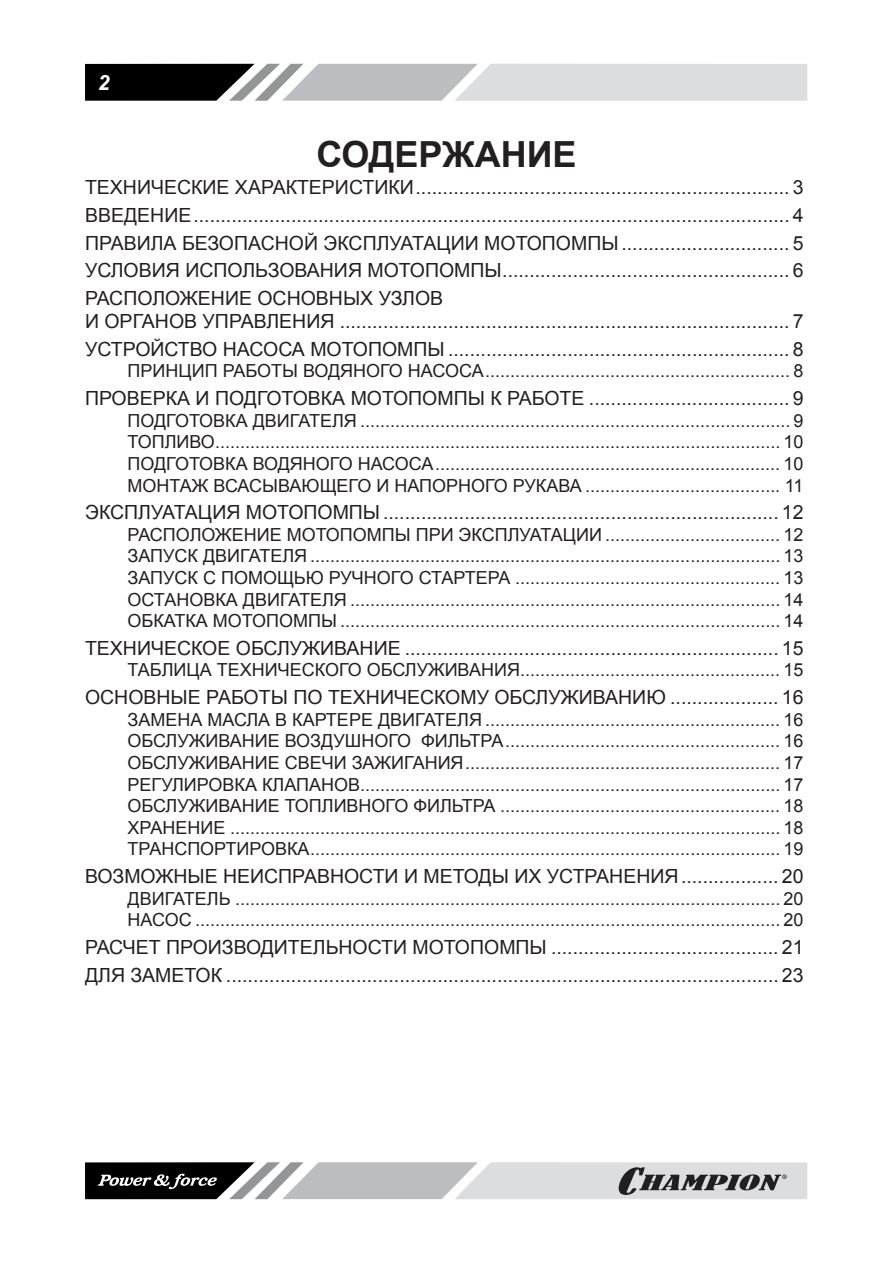
<style>
.page{position:relative;width:893px;height:1263px;background:#fff}
.page>*{position:absolute;margin:0;border:0;box-sizing:border-box;transform-origin:0 0}
.t1{font:700 36px "Arial";color:#231f20}
.t2{font:italic 700 21px "Arial";color:#fff}
.t3{font:19.5px/27.6px "Arial";color:#231f20}
.t4{font:18px/21.6px "Arial";color:#231f20;text-align:justify}
</style>
<div class="page">
<svg style="left:85px;top:64px;width:722px;height:37px;background:#a7a8aa"></svg>
<svg style="left:85px;top:1162px;width:722px;height:37px;background:#a1a2a3"></svg>
<p class="t2" style="left:98px;top:69px;width:13px">2</p>
<h1 class="t1" style="left:316px;top:130px;width:262px">СОДЕРЖАНИЕ</h1>
<p class="t3" style="left:85px;top:174px;width:720px;text-align:justify">ТЕХНИЧЕСКИЕ ХАРАКТЕРИСТИКИ..................................................................... 3<br>ВВЕДЕНИЕ.............................................................................................................. 4<br>ПРАВИЛА БЕЗОПАСНОЙ ЭКСПЛУАТАЦИИ МОТОПОМПЫ............................... 5<br>УСЛОВИЯ ИСПОЛЬЗОВАНИЯ МОТОПОМПЫ..................................................... 6<br>РАСПОЛОЖЕНИЕ ОСНОВНЫХ УЗЛОВ</p>
<p class="t3" style="left:85px;top:308px;width:720px">И ОРГАНОВ УПРАВЛЕНИЯ ................................................................................... 7<br>УСТРОЙСТВО НАСОСА МОТОПОМПЫ ............................................................... 8</p>
<p class="t4" style="left:128px;top:361px;width:677px">ПРИНЦИП РАБОТЫ ВОДЯНОГО НАСОСА............................................................. 8</p>
<p class="t3" style="left:85px;top:385px;width:720px">ПРОВЕРКА И ПОДГОТОВКА МОТОПОМПЫ К РАБОТЕ ..................................... 9</p>
<p class="t4" style="left:128px;top:410px;width:677px">ПОДГОТОВКА ДВИГАТЕЛЯ ...................................................................................... 9<br>ТОПЛИВО................................................................................................................. 10<br>ПОДГОТОВКА ВОДЯНОГО НАСОСА..................................................................... 10<br>МОНТАЖ ВСАСЫВАЮЩЕГО И НАПОРНОГО РУКАВА ....................................... 11</p>
<p class="t3" style="left:85px;top:499px;width:720px">ЭКСПЛУАТАЦИЯ МОТОПОМПЫ......................................................................... 12</p>
<p class="t4" style="left:128px;top:524px;width:677px">РАСПОЛОЖЕНИЕ МОТОПОМПЫ ПРИ ЭКСПЛУАТАЦИИ ................................... 12<br>ЗАПУСК ДВИГАТЕЛЯ .............................................................................................. 13<br>ЗАПУСК С ПОМОЩЬЮ РУЧНОГО СТАРТЕРА ..................................................... 13<br>ОСТАНОВКА ДВИГАТЕЛЯ ...................................................................................... 14<br>ОБКАТКА МОТОПОМПЫ ........................................................................................ 14</p>
<p class="t3" style="left:85px;top:634px;width:720px">ТЕХНИЧЕСКОЕ ОБСЛУЖИВАНИЕ ..................................................................... 15</p>
<p class="t4" style="left:128px;top:659px;width:677px">ТАБЛИЦА ТЕХНИЧЕСКОГО ОБСЛУЖИВАНИЯ.................................................... 15</p>
<p class="t3" style="left:85px;top:684px;width:720px">ОСНОВНЫЕ РАБОТЫ ПО ТЕХНИЧЕСКОМУ ОБСЛУЖИВАНИЮ .................... 16</p>
<p class="t4" style="left:128px;top:709px;width:677px">ЗАМЕНА МАСЛА В КАРТЕРЕ ДВИГАТЕЛЯ ........................................................... 16<br>ОБСЛУЖИВАНИЕ ВОЗДУШНОГО ФИЛЬТРА....................................................... 16<br>ОБСЛУЖИВАНИЕ СВЕЧИ ЗАЖИГАНИЯ............................................................... 17<br>РЕГУЛИРОВКА КЛАПАНОВ.................................................................................... 17<br>ОБСЛУЖИВАНИЕ ТОПЛИВНОГО ФИЛЬТРА ........................................................ 18<br>ХРАНЕНИЕ .............................................................................................................. 18<br>ТРАНСПОРТИРОВКА.............................................................................................. 19</p>
<p class="t3" style="left:85px;top:862px;width:720px">ВОЗМОЖНЫЕ НЕИСПРАВНОСТИ И МЕТОДЫ ИХ УСТРАНЕНИЯ.................. 20</p>
<p class="t4" style="left:128px;top:888px;width:677px">ДВИГАТЕЛЬ ............................................................................................................. 20<br>НАСОС ..................................................................................................................... 20</p>
<p class="t3" style="left:85px;top:933px;width:720px">РАСЧЕТ ПРОИЗВОДИТЕЛЬНОСТИ МОТОПОМПЫ .......................................... 21<br>ДЛЯ ЗАМЕТОК ...................................................................................................... 23</p>
</div>
